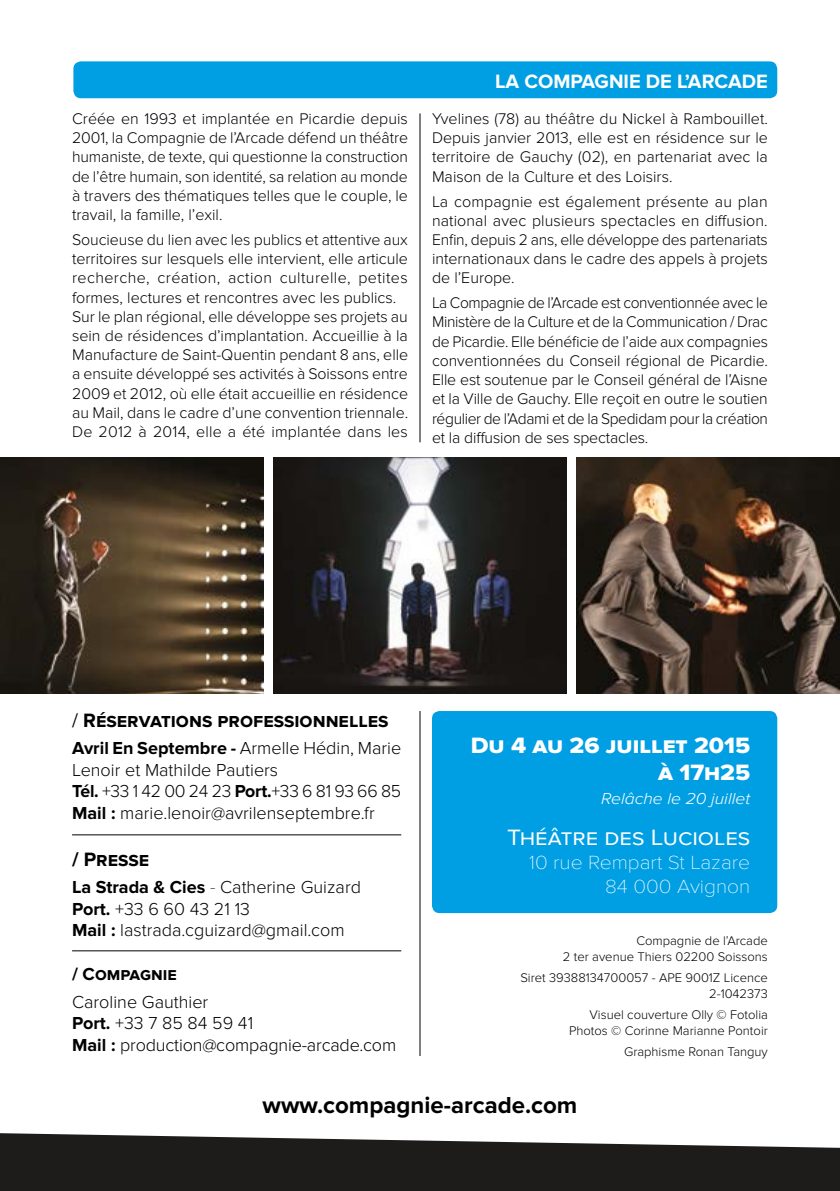
<style>
.page{position:relative;width:840px;height:1191px;background:#fff}
.page>*{position:absolute;margin:0;border:0;box-sizing:border-box;transform-origin:0 0}
.t1{font:700 24px "Proxima Nova";color:#000}
.t2{font:23px/27.6px "Proxima Nova Extrabld";color:#fff;text-align:right;scale:1.07 1}
.t3{font:23px "Proxima Nova";color:#fff;scale:1.07 1}
.t4{font:700 20px "Proxima Nova";color:#000}
.t5{font:700 20px "Proxima Nova";color:#fff}
.t6{font:100 19.8px/23.6px "Proxima Nova T";color:#fff;text-align:right;scale:1.07 1}
.t7{font:300 18px/21.6px "Proxima Nova";color:#000}
.t8{font:700 18px "Proxima Nova";color:#000}
.t9{font:italic 300 16.4px "Proxima Nova";color:#fff;scale:1.07 1}
.t10{font:300 16px/19.2px "Proxima Nova";color:#000;text-align:justify}
.t11{font:300 13px/15.6px "Proxima Nova";color:#000;text-align:right}
.s1{font-weight:400}
.s2{font-weight:700}
.s3{font-family:"Proxima Nova T";font-weight:100}
</style>
<div class="page">
<div style="left:432px;top:711px;width:344px;height:202px;background:#009fe3;border-radius:8px"></div>
<div style="left:73px;top:61px;width:703px;height:37px;background:#009fe3;border-radius:8px"></div>
<svg style="left:0;top:1133px;width:839px;height:58px;background:#3b3838"></svg>
<hr style="left:72px;top:834px;width:329px;height:1px;background:#000">
<hr style="left:72px;top:950px;width:329px;height:1px;background:#000">
<hr style="left:419px;top:711px;width:1px;height:345px;background:#000">
<hr style="left:419px;top:113px;width:1px;height:329px;background:#000">
<img style="left:0;top:458px;width:264px;height:235px">
<img style="left:274px;top:458px;width:292px;height:235px">
<img style="left:576px;top:458px;width:263px;height:235px">
<p class="t10" style="left:72px;top:109px;width:337px">Créée en 1993 et implantée en Picardie depuis 2001, la Compagnie de l’Arcade défend un théâtre humaniste, de texte, qui questionne la construction de l’être humain, son identité, sa relation au monde à travers des thématiques telles que le couple, le travail, la famille, l’exil.</p>
<p class="t10" style="left:72px;top:230px;width:337px;text-align:left">Soucieuse du lien avec les publics et attentive aux territoires sur lesquels elle intervient, elle articule recherche, création, action culturelle, petites formes, lectures et rencontres avec les publics.<br>Sur le plan régional, elle développe ses projets au sein de résidences d’implantation. Accueillie à la Manufacture de Saint-Quentin pendant 8 ans, elle a ensuite développé ses activités à Soissons entre 2009 et 2012, où elle était accueillie en résidence au Mail, dans le cadre d’une convention triennale.<br>De 2012 à 2014, elle a été implantée dans les</p>
<p class="t5" style="left:495px;top:70px;width:274px">LA COMPAGNIE DE L’ARCADE</p>
<p class="t10" style="left:432px;top:109px;width:337px">Yvelines (78) au théâtre du Nickel à Rambouillet.<br>Depuis janvier 2013, elle est en résidence sur le territoire de Gauchy (02), en partenariat avec la Maison de la Culture et des Loisirs.</p>
<p class="t10" style="left:432px;top:192px;width:337px">La compagnie est également présente au plan national avec plusieurs spectacles en diffusion.<br>Enfin, depuis 2 ans, elle développe des partenariats internationaux dans le cadre des appels à projets de l’Europe.</p>
<p class="t10" style="left:432px;top:293px;width:337px">La Compagnie de l’Arcade est conventionnée avec le Ministère de la Culture et de la Communication / Drac de Picardie. Elle bénéficie de l’aide aux compagnies conventionnées du Conseil régional de Picardie.<br>Elle est soutenue par le Conseil général de l’Aisne et la Ville de Gauchy. Elle reçoit en outre le soutien régulier de l’Adami et de la Spedidam pour la création et la diffusion de ses spectacles.</p>
<p class="t4" style="left:72px;top:708px;width:318px"><span class="s1">/</span> Réservations professionnelles</p>
<p class="t7" style="left:72px;top:737px;width:330px"><span class="s2">Avril En Septembre -</span> Armelle Hédin, Marie Lenoir et Mathilde Pautiers<br><span class="s2">Tél.</span> +33 1 42 00 24 23 <span class="s2">Port.</span>+33 6 81 93 66 85<br><span class="s2">Mail :</span> marie.lenoir@avrilenseptembre.fr</p>
<p class="t4" style="left:72px;top:847px;width:79px">/ Presse</p>
<p class="t7" style="left:72px;top:876px;width:290px"><span class="s2">La Strada &amp; Cies</span> <span class="s3">-</span> Catherine Guizard<br><span class="s2">Port.</span> +33 6 60 43 21 13<br><span class="s2">Mail :</span> lastrada.cguizard@gmail.com</p>
<p class="t8" style="left:72px;top:964px;width:106px">/ Compagnie</p>
<p class="t7" style="left:72px;top:991px;width:325px">Caroline Gauthier<br><span class="s2">Port.</span> +33 7 85 84 59 41<br><span class="s2">Mail :</span> production@compagnie-arcade.com</p>
<h2 class="t2" style="left:470px;top:731px;width:262px">Du 4 au 26 juillet 2015 à 17h25</h2>
<p class="t9" style="left:601px;top:789px;width:141px">Relâche le 20 juillet</p>
<h2 class="t3" style="left:507px;top:824px;width:229px">Théâtre des Lucioles</h2>
<p class="t6" style="left:529px;top:851px;width:208px">10 rue Rempart St Lazare<br>84 000 Avignon</p>
<p class="t11" style="left:562px;top:933px;width:206px">Compagnie de l’Arcade<br>2 ter avenue Thiers 02200 Soissons</p>
<p class="t11" style="left:520px;top:970px;width:249px">Siret 39388134700057 - APE 9001Z Licence<br>2-1042373</p>
<p class="t11" style="left:568px;top:1007px;width:200px">Visuel couverture Olly © Fotolia<br>Photos © Corinne Marianne Pontoir</p>
<p class="t11" style="left:623px;top:1044px;width:145px">Graphisme Ronan Tanguy</p>
<h1 class="t1" style="left:262px;top:1091px;width:316px">www.compagnie-arcade.com</h1>
</div>
